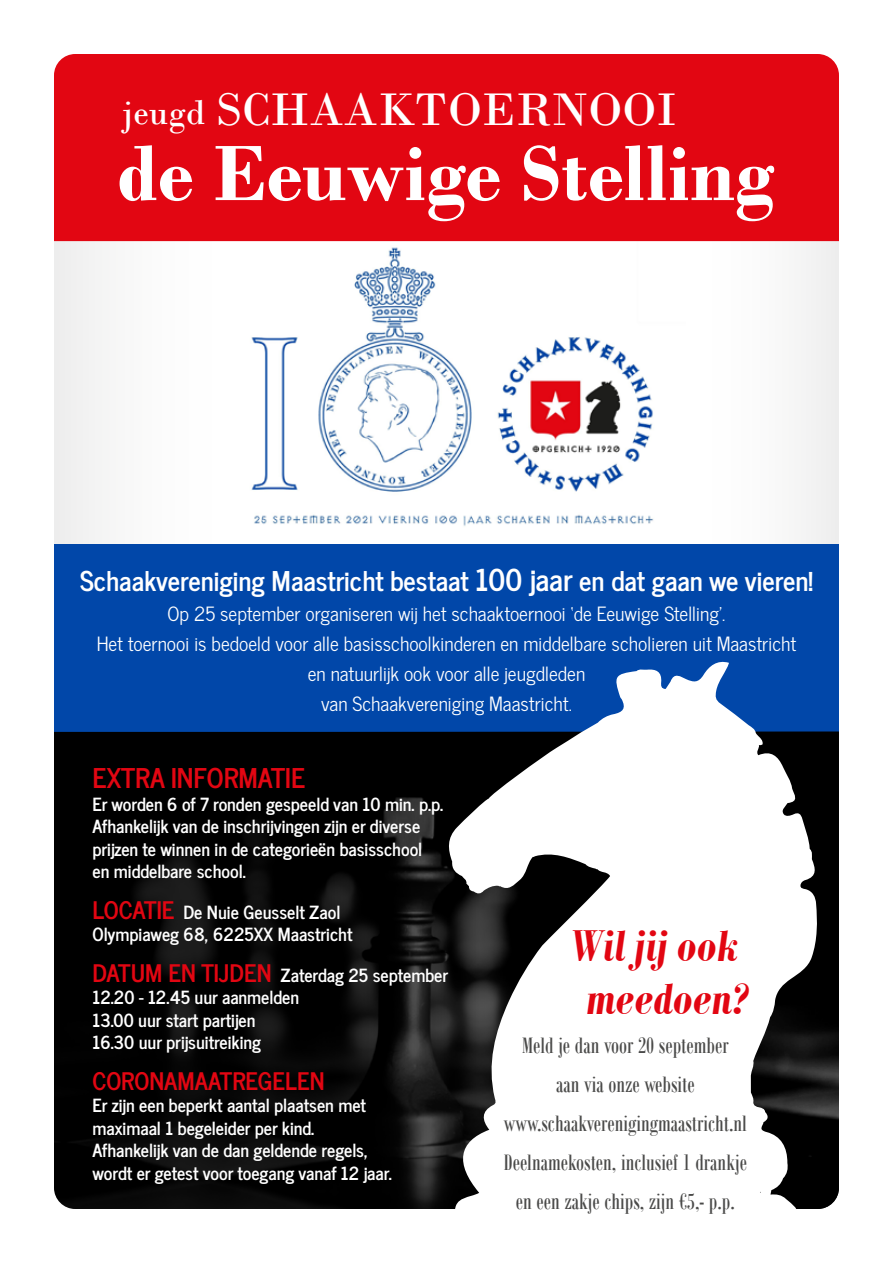
<style>
.page{position:relative;width:893px;height:1263px;background:#fff}
.page>*{position:absolute;margin:0;border:0;box-sizing:border-box;transform-origin:0 0}
.t1{font:700 82.5px "Bodoni";color:#fff}
.t2{font:italic 700 48px/52.5px "Bodoni MT Condensed";color:#e20612;text-align:center}
.t3{font:48px "Bodoni";color:#fff}
.t4{font:36px "Bodoni";color:#fff}
.t5{font:700 27px "News Cycle";color:#fff}
.t6{font:700 27px "News Cycle";color:#e20612}
.t7{font:24px/39px "Bodoni MT Condensed";color:#4a4a49;text-align:center}
.t8{font:700 24px "News Cycle";color:#e20612}
.t9{font:19.5px/30px "News Cycle";color:#fff;text-align:center}
.t10{font:700 18px/22.5px "News Cycle";color:#fff}
.s1{font-size:30px}
.s2{font-size:24px;color:#e20612}
</style>
<div class="page">
<img style="left:221px;top:241px;width:464px;height:285px">
<div style="left:54px;top:241px;width:163px;height:303px;background:#f9f9f9"></div>
<div style="left:707px;top:241px;width:132px;height:303px;background:#f9f9f9"></div>
<div style="left:54px;top:54px;width:785px;height:187px;background:#e20612"></div>
<div style="left:54px;top:544px;width:785px;height:187px;background:#0147a9"></div>
<img style="left:54px;top:731px;width:785px;height:478px">
<svg style="left:447px;top:661px;width:371px;height:548px"></svg>
<h2 class="t3" style="left:216px;top:81px;width:462px">SCHAAKTOERNOOI</h2>
<h1 class="t1" style="left:118px;top:124px;width:659px">de Eeuwige Stelling</h1>
<h3 class="t4" style="left:122px;top:91px;width:84px">jeugd</h3>
<h3 class="t5" style="left:80px;top:557px;width:734px">Schaakvereniging Maastricht bestaat <span class="s1">100 jaar</span> en dat gaan we vieren!</h3>
<p class="t9" style="left:97px;top:598px;width:701px">Op 25 september organiseren wij het schaaktoernooi ‘de Eeuwige Stelling’.<br>Het toernooi is bedoeld voor alle basisschoolkinderen en middelbare scholieren uit Maastricht en natuurlijk ook voor alle jeugdleden<br>van Schaakvereniging Maastricht.</p>
<h3 class="t6" style="left:92px;top:754px;width:214px">EXTRA INFORMATIE</h3>
<p class="t10" style="left:92px;top:791px;width:352px">Er worden 6 of 7 ronden gespeeld van 10 min. p.p.<br>Afhankelijk van de inschrijvingen zijn er diverse prijzen te winnen in de categorieën basisschool en middelbare school.</p>
<p class="t10" style="left:92px;top:899px;width:261px"><span class="s2">LOCATIE</span> De Nuie Geusselt Zaol<br>Olympiaweg 68, 6225XX Maastricht</p>
<p class="t10" style="left:92px;top:962px;width:357px"><span class="s2">DATUM EN TIJDEN</span> Zaterdag 25 september<br>12.20 - 12.45 uur aanmelden<br>13.00 uur start partijen<br>16.30 uur prijsuitreiking</p>
<h3 class="t8" style="left:92px;top:1060px;width:234px">CORONAMAATREGELEN</h3>
<p class="t10" style="left:92px;top:1093px;width:301px">Er zijn een beperkt aantal plaatsen met maximaal 1 begeleider per kind.<br>Afhankelijk van de dan geldende regels, wordt er getest voor toegang vanaf 12 jaar.</p>
<h2 class="t2" style="left:569px;top:919px;width:181px">Wil jij ook meedoen?</h2>
<h3 class="t7" style="left:504px;top:1026px;width:245px">Meld je dan voor 20 september<br>aan via onze website www.schaakverenigingmaastricht.nl<br>Deelnamekosten, inclusief 1 drankje en een zakje chips, zijn €5,- p.p.</h3>
</div>
